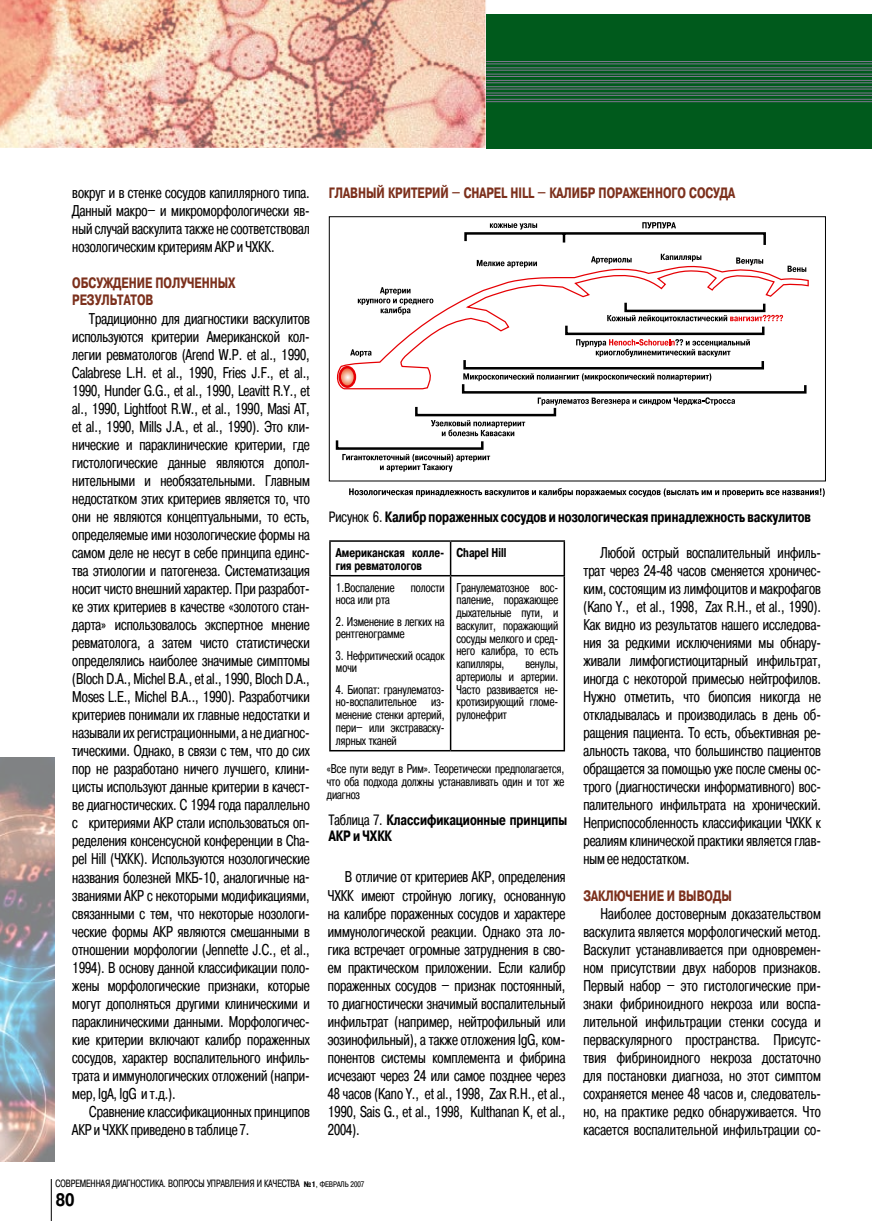
<style>
.page{position:relative;width:872px;height:1221px;background:#fff}
.page>*{position:absolute;margin:0;border:0;box-sizing:border-box;transform-origin:0 0}
.t1{font:700 18px "Pragmatica Cond C";color:#000}
.t2{font:15.6px/18px "Pragmatica Cond C";color:#000;text-align:justify;scale:.9 1}
.t3{font:700 15px/16.5px "Pragmatica Cond C";color:#000;scale:.9 1}
.t4{font:700 15px/16.5px "Pragmatica Cond C";color:#7c301c;scale:.89 1}
.t5{font:12.75px/12.8px "Pragmatica Cond C";color:#000;text-align:justify;scale:.9 1}
.t6{font:700 12.75px/12.8px "Pragmatica Cond C";color:#000;scale:.9 1}
.t7{font:10.5px "Pragmatica Cond C";color:#000;scale:.9 1}
.s1{font-weight:400}
.s2{font-weight:700;font-size:7.95px}
.s3{font-size:7.95px}
</style>
<div class="page">
<hr style="left:51px;top:1178px;width:1px;height:42px;background:#000">
<img style="left:0;top:758px;width:54px;height:403px">
<svg style="left:0;top:0;width:486px;height:148px;background:#ebbea9"></svg>
<div style="left:486px;top:14px;width:386px;height:135px;background:#005a1c"></div>
<hr style="left:486px;top:61px;width:386px;height:1px;background:#7e778f">
<hr style="left:486px;top:64px;width:386px;height:1px;background:#7e778f">
<hr style="left:486px;top:68px;width:386px;height:1px;background:#7e778f">
<hr style="left:486px;top:70px;width:386px;height:1px;background:#7e778f">
<hr style="left:486px;top:74px;width:386px;height:1px;background:#7e778f">
<hr style="left:486px;top:76px;width:386px;height:1px;background:#7e778f">
<hr style="left:486px;top:80px;width:386px;height:1px;background:#7e778f">
<hr style="left:486px;top:82px;width:386px;height:1px;background:#7e778f">
<hr style="left:486px;top:86px;width:386px;height:1px;background:#7e778f">
<hr style="left:486px;top:89px;width:386px;height:1px;background:#7e778f">
<hr style="left:486px;top:93px;width:386px;height:1px;background:#7e778f">
<hr style="left:486px;top:95px;width:386px;height:1px;background:#7e778f">
<hr style="left:486px;top:99px;width:386px;height:1px;background:#7e778f">
<hr style="left:486px;top:101px;width:386px;height:1px;background:#7e778f">
<svg style="left:335px;top:232px;width:472px;height:218px"></svg>
<div style="left:329px;top:216px;width:496px;height:265px;border:1px solid #000"></div>
<svg style="left:349px;top:488px;width:475px;height:9px"></svg>
<svg style="left:490px;top:223px;width:47px;height:6px"></svg>
<svg style="left:642px;top:222px;width:34px;height:6px"></svg>
<svg style="left:358px;top:287px;width:75px;height:28px"></svg>
<svg style="left:350px;top:349px;width:21px;height:8px"></svg>
<svg style="left:477px;top:260px;width:60px;height:8px"></svg>
<svg style="left:591px;top:256px;width:40px;height:8px"></svg>
<svg style="left:661px;top:254px;width:40px;height:7px"></svg>
<svg style="left:736px;top:257px;width:27px;height:8px"></svg>
<svg style="left:787px;top:266px;width:19px;height:6px"></svg>
<svg style="left:607px;top:315px;width:176px;height:7px"></svg>
<svg style="left:576px;top:339px;width:174px;height:18px"></svg>
<svg style="left:463px;top:373px;width:248px;height:8px"></svg>
<svg style="left:538px;top:397px;width:197px;height:8px"></svg>
<svg style="left:431px;top:420px;width:94px;height:16px"></svg>
<svg style="left:342px;top:454px;width:148px;height:18px"></svg>
<hr style="left:329px;top:540px;width:121px;height:2px;background:#000">
<hr style="left:329px;top:542px;width:2px;height:33px;background:#000">
<hr style="left:450px;top:540px;width:115px;height:2px;background:#000">
<hr style="left:450px;top:542px;width:1px;height:33px;background:#000">
<hr style="left:563px;top:542px;width:2px;height:33px;background:#000">
<hr style="left:329px;top:575px;width:121px;height:1px;background:#000">
<hr style="left:329px;top:576px;width:2px;height:174px;background:#000">
<hr style="left:450px;top:575px;width:115px;height:1px;background:#000">
<hr style="left:450px;top:576px;width:1px;height:174px;background:#000">
<hr style="left:563px;top:576px;width:2px;height:174px;background:#000">
<hr style="left:329px;top:750px;width:121px;height:1px;background:#000">
<hr style="left:450px;top:750px;width:115px;height:1px;background:#000">
<p class="t2" style="left:72px;top:184px;width:265px">вокруг и в стенке сосудов капиллярного типа.<br>Данный макро– и микроморфологически яв&shy;ный случай васкулита также не соответствовал нозологическим критериям АКР и ЧХКК.</p>
<p class="t4" style="left:72px;top:275px;width:183px">Обсуждение полученных результатов</p>
<p class="t2" style="left:72px;top:310px;width:265px;text-indent:17px">Традиционно для диагностики васкулитов используются критерии Американской кол&shy;легии ревматологов (Arend W.P. et al., 1990, Calabrese L.H. et al., 1990, Fries J.F., et al., 1990, Hunder G.G., et al., 1990, Leavitt R.Y., et al., 1990, Lightfoot R.W., et al., 1990, Masi AT, et al., 1990, Mills J.A., et al., 1990). Это кли&shy;нические и параклинические критерии, где гистологические данные являются допол&shy;нительными и необязательными. Главным недостатком этих критериев является то, что они не являются концептуальными, то есть, определяемые ими нозологические формы на самом деле не несут в себе принципа единс&shy;тва этиологии и патогенеза. Систематизация носит чисто внешний характер. При разработ&shy;ке этих критериев в качестве «золотого стан&shy;дарта» использовалось экспертное мнение ревматолога, а затем чисто статистически определялись наиболее значимые симптомы (Bloch D.A., Michel B.A., et al., 1990, Bloch D.A., Moses L.E., Michel B.A.., 1990). Разработчики критериев понимали их главные недостатки и называли их регистрационными, а не диагнос&shy;тическими. Однако, в связи с тем, что до сих пор не разработано ничего лучшего, клини&shy;цисты используют данные критерии в качест&shy;ве диагностических. С 1994 года параллельно с критериями АКР стали использоваться оп&shy;ределения консенсусной конференции в Cha&shy;pel Hill (ЧХКК). Используются нозологические названия болезней МКБ-10, аналогичные на&shy;званиями АКР с некоторыми модификациями, связанными с тем, что некоторые нозологи&shy;ческие формы АКР являются смешанными в отношении морфологии (Jennette J.C., et al., 1994). В основу данной классификации поло&shy;жены морфологические признаки, которые могут дополняться другими клиническими и параклиническими данными. Морфологичес&shy;кие критерии включают калибр пораженных сосудов, характер воспалительного инфиль&shy;трата и иммунологических отложений (напри&shy;мер, IgA, IgG и т.д.).</p>
<p class="t2" style="left:72px;top:1102px;width:265px;text-indent:17px">Сравнение классификационных принципов<br>АКР и ЧХКК приведено в таблице 7.</p>
<p class="t4" style="left:329px;top:185px;width:323px">Главный критерий – Chapel Hill – калибр пораж</p>
<p class="t4" style="left:640px;top:185px;width:108px">енного сосуда</p>
<p class="t3" style="left:329px;top:509px;width:537px"><span class="s1">Рисунок 6.</span> Калибр пораженных сосудов и нозологическая принадлежность васкулитов</p>
<p class="t6" style="left:336px;top:546px;width:122px">Американская колле&shy;гия ревматологов</p>
<p class="t6" style="left:456px;top:546px;width:57px">Chapel Hill</p>
<p class="t5" style="left:336px;top:581px;width:67px">1.Воспаление</p>
<p class="t5" style="left:411px;top:581px;width:39px">полости</p>
<p class="t5" style="left:336px;top:593px;width:61px">носа или рта</p>
<p class="t5" style="left:336px;top:615px;width:122px">2. Изменение в легких на рентгенограмме</p>
<p class="t5" style="left:336px;top:649px;width:122px">3. Нефритический осадок мочи</p>
<p class="t5" style="left:336px;top:683px;width:122px">4. Биопат: гранулематоз&shy;но-воспалительное из&shy;менение стенки артерий, пери– или экстраваску&shy;лярных тканей</p>
<p class="t5" style="left:456px;top:581px;width:114px">Гранулематозное вос&shy;паление, поражающее дыхательные пути, и васкулит, поражающий сосуды мелкого и сред&shy;него калибра, то есть капилляры,</p>
<p class="t5" style="left:456px;top:657px;width:114px;text-indent:69px">венулы, артериолы и артерии.<br>Часто развивается не&shy;кротизирующий гломе&shy;рулонефрит</p>
<p class="t5" style="left:327px;top:762px;width:265px">«Все пути ведут в Рим». Теоретически предполагается, что оба подхода должны устанавливать один и тот же диагноз</p>
<p class="t3" style="left:329px;top:811px;width:266px"><span class="s1">Таблица 7.</span> Классификационные принципы<br>АКР и ЧХКК</p>
<p class="t2" style="left:328px;top:868px;width:265px;text-indent:17px">В отличие от критериев АКР, определения ЧХКК имеют стройную логику, основанную на калибре пораженных сосудов и характере иммунологической реакции. Однако эта ло&shy;гика встречает огромные затруднения в сво&shy;ем практическом приложении. Если калибр пораженных сосудов – признак постоянный, то диагностически значимый воспалительный инфильтрат (например, нейтрофильный или эозинофильный), а также отложения IgG, ком&shy;понентов системы комплемента и фибрина исчезают через 24 или самое позднее через 48 часов (Kano Y., et al., 1998, Zax R.H., et al., 1990, Sais G., et al., 1998, Kulthanan K, et al., 2004).</p>
<p class="t2" style="left:583px;top:544px;width:265px;text-indent:17px">Любой острый воспалительный инфиль&shy;трат через 24-48 часов сменяется хроничес&shy;ким, состоящим из лимфоцитов и макрофагов (Kano Y., et al., 1998, Zax R.H., et al., 1990).<br>Как видно из результатов нашего исследова&shy;ния за редкими исключениями мы обнару&shy;живали лимфогистиоцитарный инфильтрат, иногда с некоторой примесью нейтрофилов.<br>Нужно отметить, что биопсия никогда не откладывалась и производилась в день об&shy;ращения пациента. То есть, объективная ре&shy;альность такова, что большинство пациентов обращается за помощью уже после смены ос&shy;трого (диагностически информативного) вос&shy;палительного инфильтрата на хронический.<br>Неприспособленность классификации ЧХКК к реалиям клинической практики является глав&shy;ным ее недостатком.</p>
<p class="t4" style="left:583px;top:887px;width:168px">Заключение и выводы</p>
<p class="t2" style="left:583px;top:904px;width:265px;text-indent:17px">Наиболее достоверным доказательством васкулита является морфологический метод.<br>Васкулит устанавливается при одновремен&shy;ном присутствии двух наборов признаков.<br>Первый набор – это гистологические при&shy;знаки фибриноидного некроза или воспа&shy;лительной инфильтрации стенки сосуда и перваскулярного пространства. Присутс&shy;твия фибриноидного некроза достаточно для постановки диагноза, но этот симптом сохраняется менее 48 часов и, следователь&shy;но, на практике редко обнаруживается. Что касается воспалительной инфильтрации со-</p>
<p class="t7" style="left:56px;top:1177px;width:344px">Современная диагностика. Вопросы Управления и качества <span class="s2">№1</span><span class="s3">, февраль 2007</span></p>
<p class="t1" style="left:56px;top:1189px;width:20px">80</p>
</div>
